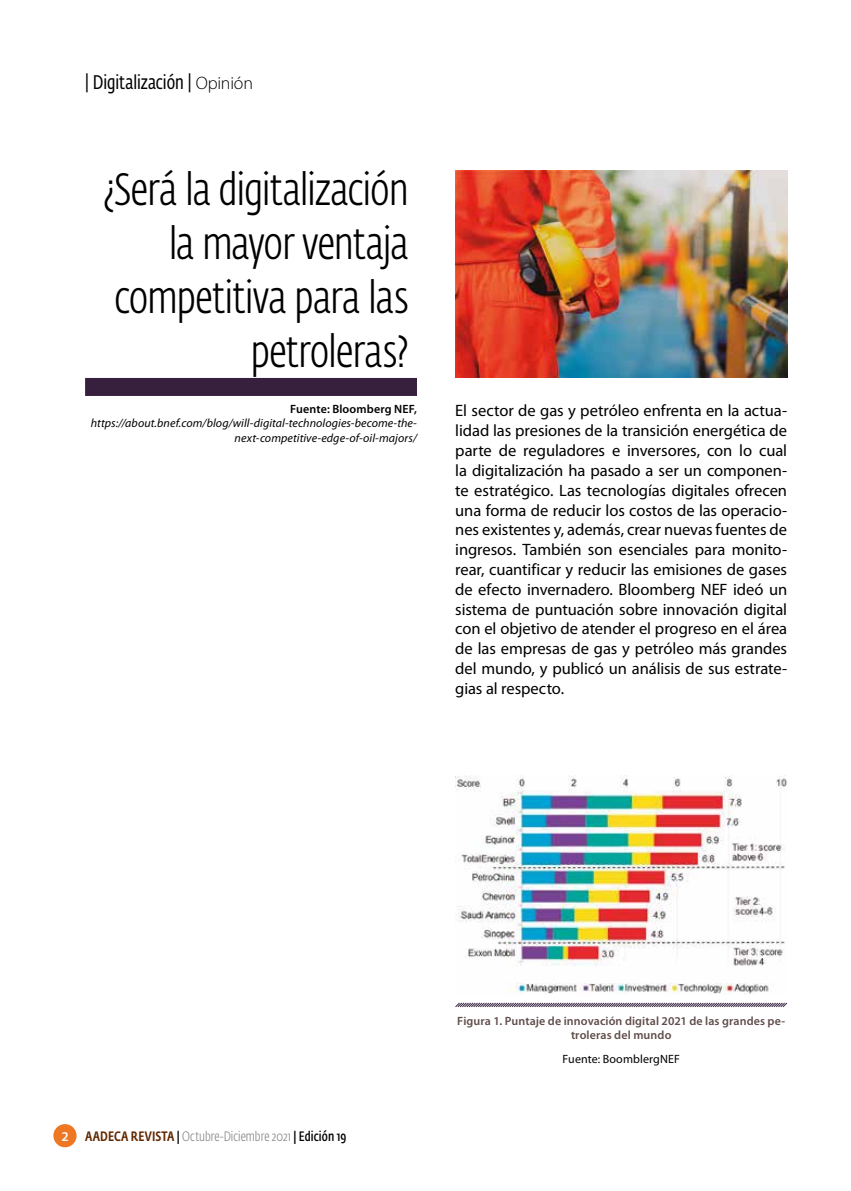
<style>
.page{position:relative;width:851px;height:1191px;background:#fff}
.page>*{position:absolute;margin:0;border:0;box-sizing:border-box;transform-origin:0 0}
.t1{font:300 45px/54px "Fedra Sans Cond Std";letter-spacing:-.01em;color:#000;text-align:right}
.t2{font:19.5px "Fedra Sans Cond Std";color:#000}
.t3{font:16.5px/19.8px "Myriad Pro";letter-spacing:-.005em;color:#000;text-align:justify}
.t4{font:300 13.5px "Fedra Sans Cond Std";letter-spacing:.005em;color:#878787}
.t5{font:italic 12px/14.4px "Myriad Pro";letter-spacing:.005em;color:#000;text-align:right}
.t6{font:600 12px/14.4px "Myriad Pro";letter-spacing:.01em;color:#5f4d4b;text-align:center}
.t7{font:600 12px "Myriad Pro";letter-spacing:.01em;color:#000}
.t8{font:12px "Myriad Pro";letter-spacing:.01em;color:#000}
.s1{font-family:"Myriad Pro";font-weight:300;font-size:18px}
.s2{font-family:"Myriad Pro";font-weight:600;color:#fff}
.s3{font-weight:500;color:#622900}
.s4{font-weight:500;color:#000}
.s5{font-weight:600;color:#000}
</style>
<div class="page">
<div style="left:53px;top:1124px;width:24px;height:23px;background:#ee7723;border-radius:50%"></div>
<div style="left:85px;top:378px;width:332px;height:18px;background:#36203d"></div>
<svg style="left:455px;top:1002px;width:333px;height:6px"></svg>
<img style="left:455px;top:775px;width:332px;height:219px">
<img style="left:455px;top:170px;width:332px;height:207px">
<p class="t2" style="left:85px;top:71px;width:169px">| Digitalización | <span class="s1">Opinión</span></p>
<h1 class="t1" style="left:103px;top:163px;width:307px">¿Será la digitalización la mayor ventaja competitiva para las petroleras?</h1>
<p class="t7" style="left:290px;top:402px;width:128px">Fuente: Bloomberg NEF,</p>
<p class="t5" style="left:91px;top:416px;width:328px">https://about.bnef.com/blog/will-digital-technologies-become-the&shy;next-competitive-edge-of-oil-majors/</p>
<p class="t3" style="left:455px;top:401px;width:333px">El sector de gas y petróleo enfrenta en la actua&shy;lidad las presiones de la transición energética de parte de reguladores e inversores, con lo cual la digitalización ha pasado a ser un componen&shy;te estratégico. Las tecnologías digitales ofrecen una forma de reducir los costos de las operacio&shy;nes existentes y, además, crear nuevas fuentes de ingresos. También son esenciales para monito&shy;rear, cuantificar y reducir las emisiones de gases de efecto invernadero. Bloomberg NEF ideó un sistema de puntuación sobre innovación digital con el objetivo de atender el progreso en el área de las empresas de gas y petróleo más grandes del mundo, y publicó un análisis de sus estrate&shy;gias al respecto.</p>
<p class="t4" style="left:61px;top:1128px;width:286px"><span class="s2">2</span> <span class="s3">AADECA REVISTA</span> <span class="s4">|</span> Octubre-Diciembre 2021 <span class="s4">|</span> <span class="s5">Edición 19</span></p>
<p class="t6" style="left:457px;top:1013px;width:329px">Figura 1. Puntaje de innovación digital 2021 de las grandes pe&shy;troleras del mundo</p>
<p class="t8" style="left:562px;top:1052px;width:119px">Fuente: BoomblergNEF</p>
</div>
